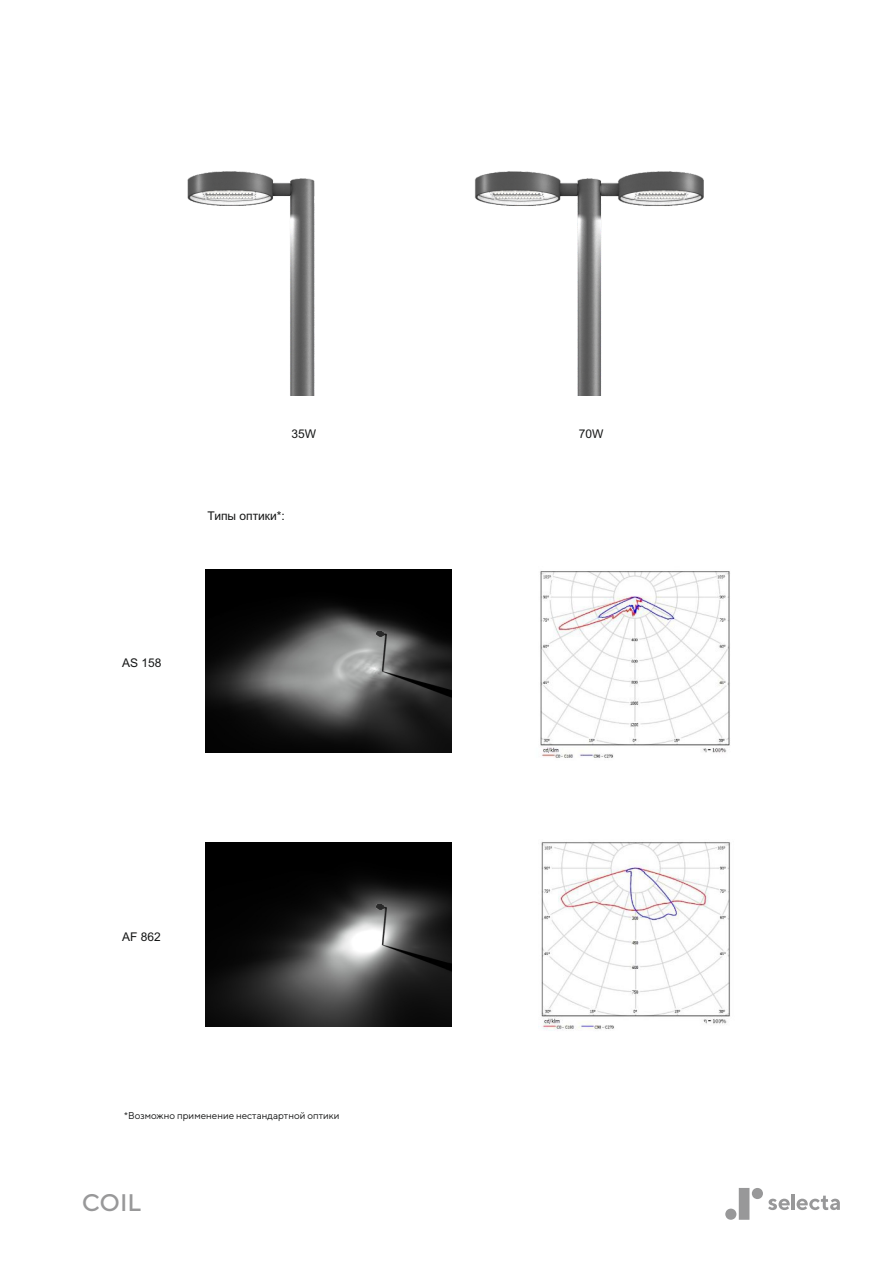
<style>
.page{position:relative;width:893px;height:1263px;background:#fff}
.page>*{position:absolute;margin:0;border:0;box-sizing:border-box;transform-origin:0 0}
.t1{font:500 24px "TT Norms";color:#989899}
.t2{font:12px "Arial";color:#151616}
.t3{font:9.9px "TT Norms";color:#151616}
</style>
<div class="page">
<svg style="left:725px;top:1188px;width:65px;height:32px"></svg>
<hr style="left:792px;top:1194px;width:3px;height:16px;background:#989899">
<svg style="left:796px;top:1196px;width:44px;height:14px"></svg>
<img style="left:206px;top:843px;width:246px;height:183px">
<img style="left:206px;top:570px;width:246px;height:183px">
<img style="left:538px;top:842px;width:192px;height:189px">
<img style="left:540px;top:571px;width:190px;height:187px">
<svg style="left:377px;top:631px;width:8px;height:5px"></svg>
<svg style="left:377px;top:904px;width:8px;height:6px"></svg>
<img style="left:475px;top:171px;width:229px;height:225px">
<img style="left:187px;top:171px;width:128px;height:224px">
<p class="t2" style="left:292px;top:429px;width:26px">35W</p>
<p class="t2" style="left:579px;top:429px;width:26px">70W</p>
<p class="t2" style="left:208px;top:511px;width:79px">Типы оптики*:</p>
<p class="t2" style="left:122px;top:658px;width:41px">AS 158</p>
<p class="t2" style="left:122px;top:932px;width:40px">AF 862</p>
<p class="t3" style="left:124px;top:1110px;width:217px">*Возможно применение нестандартной оптики</p>
<h1 class="t1" style="left:82px;top:1188px;width:61px">COIL</h1>
</div>
